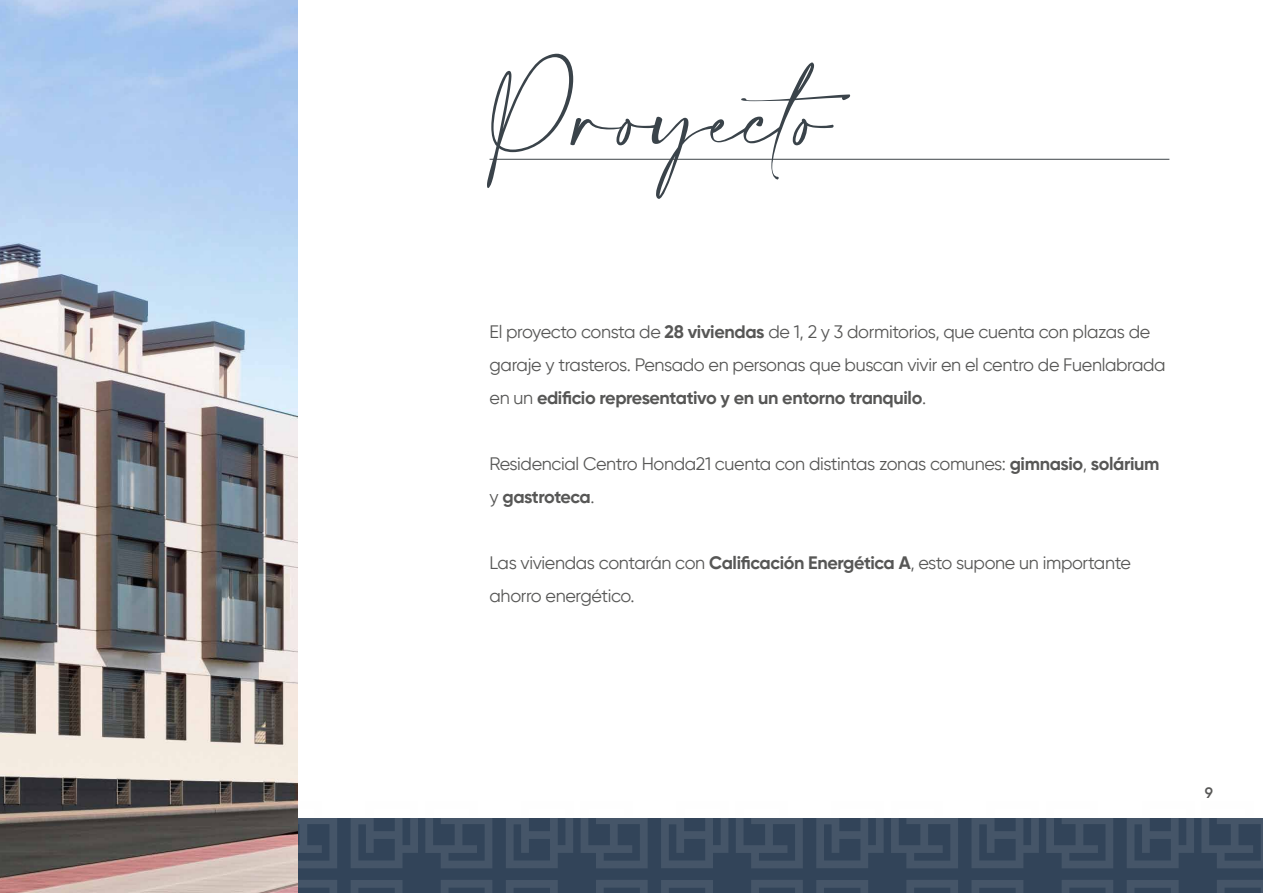
<style>
.page{position:relative;width:1263px;height:893px;background:#fff}
.page>*{position:absolute;margin:0;border:0;box-sizing:border-box;transform-origin:0 0}
.t1{font:67.5px "Amalfi Coast";color:#3a434a}
.t2{font:18px/33px "Gilroy";letter-spacing:-.02em;color:#575756}
.t3{font:600 15px "Gilroy";color:#575756}
.s1{font-weight:700}
</style>
<div class="page">
<div style="left:296px;top:818px;width:967px;height:75px;background:#324459"></div>
<svg style="left:298px;top:880px;width:39px;height:13px"></svg>
<svg style="left:298px;top:818px;width:39px;height:50px"></svg>
<svg style="left:351px;top:880px;width:51px;height:13px"></svg>
<svg style="left:441px;top:880px;width:51px;height:13px"></svg>
<svg style="left:351px;top:818px;width:67px;height:50px"></svg>
<svg style="left:425px;top:818px;width:67px;height:50px"></svg>
<svg style="left:506px;top:880px;width:52px;height:13px"></svg>
<svg style="left:596px;top:880px;width:52px;height:13px"></svg>
<svg style="left:506px;top:818px;width:67px;height:50px"></svg>
<svg style="left:581px;top:818px;width:67px;height:50px"></svg>
<svg style="left:661px;top:880px;width:52px;height:13px"></svg>
<svg style="left:751px;top:880px;width:52px;height:13px"></svg>
<svg style="left:661px;top:818px;width:67px;height:50px"></svg>
<svg style="left:736px;top:818px;width:67px;height:50px"></svg>
<svg style="left:816px;top:880px;width:52px;height:13px"></svg>
<svg style="left:906px;top:880px;width:52px;height:13px"></svg>
<svg style="left:816px;top:818px;width:68px;height:50px"></svg>
<svg style="left:891px;top:818px;width:67px;height:50px"></svg>
<svg style="left:972px;top:880px;width:51px;height:13px"></svg>
<svg style="left:1062px;top:880px;width:51px;height:13px"></svg>
<svg style="left:972px;top:818px;width:67px;height:50px"></svg>
<svg style="left:1046px;top:818px;width:67px;height:50px"></svg>
<svg style="left:1127px;top:880px;width:52px;height:13px"></svg>
<svg style="left:1217px;top:880px;width:46px;height:13px"></svg>
<svg style="left:1127px;top:818px;width:67px;height:50px"></svg>
<svg style="left:1202px;top:818px;width:61px;height:50px"></svg>
<img style="left:0;top:0;width:298px;height:893px">
<hr style="left:490px;top:159px;width:679px;height:1px;background:#3d4348">
<h1 class="t1" style="left:490px;top:82px;width:400px">Proyecto</h1>
<p class="t2" style="left:490px;top:315px;width:677px">El proyecto consta de <span class="s1">28 viviendas</span> de 1, 2 y 3 dormitorios, que cuenta con plazas de garaje y trasteros. Pensado en personas que buscan vivir en el centro de Fuenlabrada en un <span class="s1">edificio representativo y en un entorno tranquilo</span>.</p>
<p class="t2" style="left:490px;top:447px;width:671px">Residencial Centro Honda21 cuenta con distintas zonas comunes: <span class="s1">gimnasio</span>, <span class="s1">solárium </span>y <span class="s1">gastroteca</span>.</p>
<p class="t2" style="left:490px;top:546px;width:643px">Las viviendas contarán con <span class="s1">Calificación Energética A</span>, esto supone un importante ahorro energético.</p>
<p class="t3" style="left:1205px;top:783px;width:10px">9</p>
</div>
